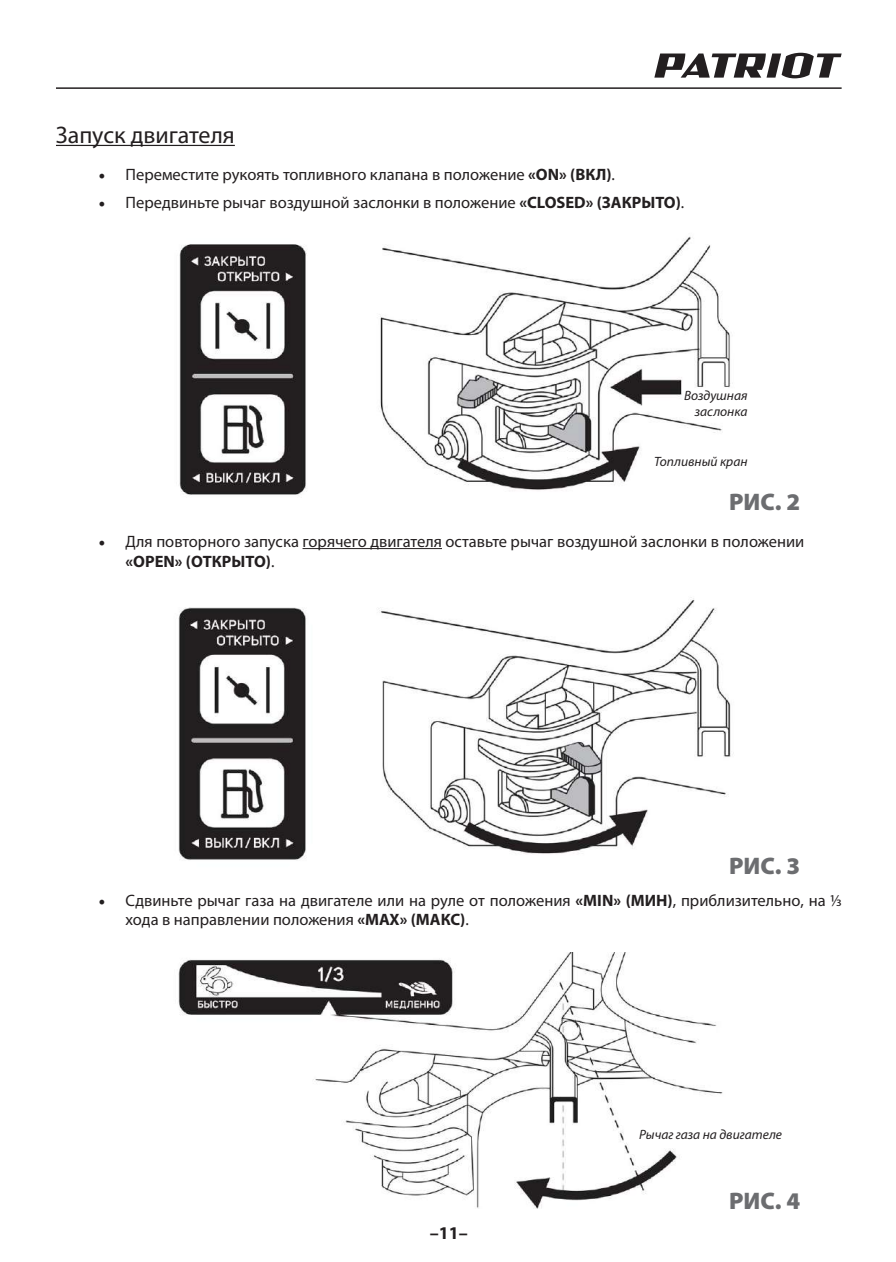
<style>
.page{position:relative;width:896px;height:1262px;background:#fff}
.page>*{position:absolute;margin:0;border:0;box-sizing:border-box;transform-origin:0 0}
.t1{font:24px "Myriad Pro";color:#231f20}
.t2{font:900 24px "Myriad Pro";color:#6c6d70}
.t3{font:700 18px "Myriad Pro";color:#231f20}
.t4{font:16.5px/19.8px "Myriad Pro";color:#231f20}
.t5{font:italic 13.5px/16.2px "Myriad Pro";color:#231f20;text-align:right}
.s1{font-family:"Minion Pro";font-size:18px}
.s2{font-weight:700}
</style>
<div class="page">
<svg style="left:654px;top:53px;width:187px;height:25px"></svg>
<hr style="left:56px;top:87px;width:785px;height:2px;background:#231f20">
<hr style="left:56px;top:145px;width:179px;height:1px;background:#231f20">
<hr style="left:302px;top:548px;width:140px;height:1px;background:#231f20">
<img style="left:179px;top:236px;width:552px;height:259px">
<img style="left:178px;top:597px;width:553px;height:263px">
<img style="left:178px;top:952px;width:545px;height:256px">
<h1 class="t1" style="left:56px;top:120px;width:180px">Запуск двигателя</h1>
<p class="t4" style="left:98px;top:164px;width:518px"><span class="s1">•</span> Переместите рукоять топливного клапана в положение <span class="s2">«ON» (ВКЛ)</span>.</p>
<p class="t4" style="left:98px;top:192px;width:587px"><span class="s1">•</span> Передвиньте рычаг воздушной заслонки в положение <span class="s2">«CLOSED» (ЗАКРЫТО)</span>.</p>
<p class="t5" style="left:683px;top:387px;width:65px">Воздушная заслонка</p>
<p class="t5" style="left:654px;top:453px;width:95px">Топливный кран</p>
<h1 class="t2" style="left:728px;top:486px;width:73px">РИС. 2</h1>
<p class="t4" style="left:125px;top:531px;width:680px;text-indent:-27px"><span class="s1">•</span> Для повторного запуска горячего двигателя оставьте рычаг воздушной заслонки в положении <span class="s2">«OPEN» (ОТКРЫТО)</span>.</p>
<h1 class="t2" style="left:728px;top:849px;width:73px">РИС. 3</h1>
<p class="t4" style="left:125px;top:890px;width:717px;text-indent:-27px"><span class="s1">•</span> Сдвиньте рычаг газа на двигателе или на руле от положения <span class="s2">«MIN» (МИН)</span>, приблизительно, на 1/3 хода в направлении положения <span class="s2">«MAX» (МАКС)</span>.</p>
<p class="t5" style="left:638px;top:1126px;width:144px">Рычаг газа на двигателе</p>
<p class="t3" style="left:429px;top:1222px;width:39px">–11–</p>
<h1 class="t2" style="left:728px;top:1184px;width:73px">РИС. 4</h1>
</div>
